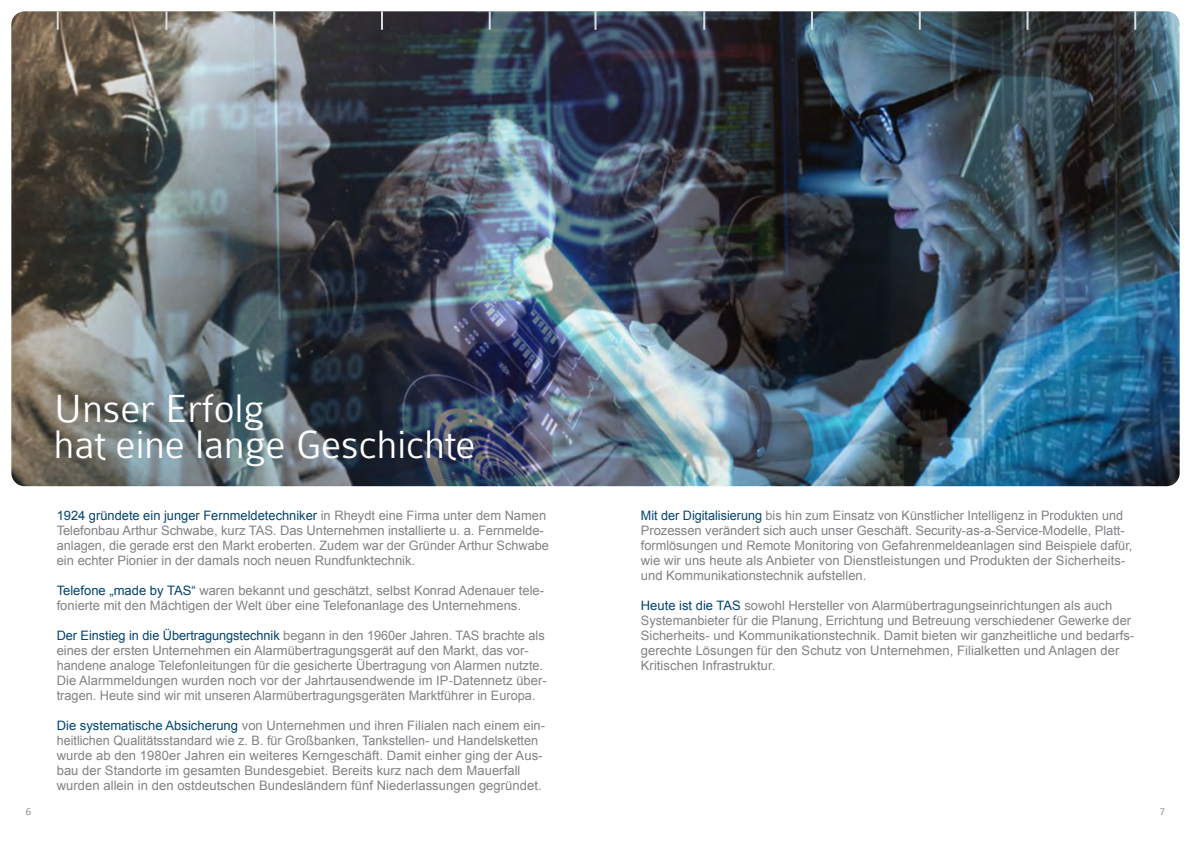
<style>
.page{position:relative;width:1191px;height:842px;background:#fff}
.page>*{position:absolute;margin:0;border:0;box-sizing:border-box;transform-origin:0 0}
.t1{font:300 42px/36px "Colaborate";color:#fff}
.t2{font:13px/15px "Arial";color:#808285}
.t3{font:300 11px "Colaborate";color:#808285}
.s1{color:#02446f}
</style>
<div class="page">
<img style="left:11px;top:11px;width:1168px;height:475px">
<svg style="left:594px;top:11px;width:2px;height:19px"></svg>
<svg style="left:1134px;top:11px;width:2px;height:19px"></svg>
<svg style="left:703px;top:11px;width:2px;height:19px"></svg>
<svg style="left:811px;top:11px;width:2px;height:19px"></svg>
<svg style="left:918px;top:11px;width:2px;height:19px"></svg>
<svg style="left:1026px;top:11px;width:2px;height:19px"></svg>
<svg style="left:57px;top:11px;width:2px;height:19px"></svg>
<svg style="left:165px;top:11px;width:2px;height:19px"></svg>
<svg style="left:273px;top:11px;width:2px;height:19px"></svg>
<svg style="left:381px;top:11px;width:2px;height:19px"></svg>
<svg style="left:489px;top:11px;width:2px;height:19px"></svg>
<h1 class="t1" style="left:54px;top:390px;width:423px">Unser Erfolg<br>hat eine lange Geschichte</h1>
<p class="t2" style="left:57px;top:508px;width:494px"><span class="s1">1924 gründete ein junger Fernmeldetechniker</span> in Rheydt eine Firma unter dem Namen Telefonbau Arthur Schwabe, kurz TAS. Das Unternehmen installierte u. a. Fernmelde&shy;anlagen, die gerade erst den Markt eroberten. Zudem war der Gründer Arthur Schwabe ein echter Pionier in der damals noch neuen Rundfunktechnik.</p>
<p class="t2" style="left:57px;top:583px;width:489px"><span class="s1">Telefone „made by TAS“</span> waren bekannt und geschätzt, selbst Konrad Adenauer tele&shy;fonierte mit den Mächtigen der Welt über eine Telefonanlage des Unternehmens.</p>
<p class="t2" style="left:57px;top:628px;width:491px"><span class="s1">Der Einstieg in die Übertragungstechnik</span> begann in den 1960er Jahren. TAS brachte als eines der ersten Unternehmen ein Alarmübertragungsgerät auf den Markt, das vor&shy;handene analoge Telefonleitungen für die gesicherte Übertragung von Alarmen nutzte.<br>Die Alarmmeldungen wurden noch vor der Jahrtausendwende im IP-Datennetz über&shy;tragen. Heute sind wir mit unseren Alarmübertragungsgeräten Marktführer in Europa.</p>
<p class="t2" style="left:57px;top:718px;width:490px"><span class="s1">Die systematische Absicherung</span> von Unternehmen und ihren Filialen nach einem ein&shy;heitlichen Qualitätsstandard wie z. B. für Großbanken, Tankstellen- und Handelsketten wurde ab den 1980er Jahren ein weiteres Kerngeschäft. Damit einher ging der Aus&shy;bau der Standorte im gesamten Bundesgebiet. Bereits kurz nach dem Mauerfall wurden allein in den ostdeutschen Bundesländern fünf Niederlassungen gegründet.</p>
<p class="t2" style="left:641px;top:508px;width:493px"><span class="s1">Mit der Digitalisierung</span> bis hin zum Einsatz von Künstlicher Intelligenz in Produkten und Prozessen verändert sich auch unser Geschäft. Security-as-a-Service-Modelle, Platt&shy;formlösungen und Remote Monitoring von Gefahrenmeldeanlagen sind Beispiele dafür, wie wir uns heute als Anbieter von Dienstleistungen und Produkten der Sicherheits&shy;und Kommunikationstechnik aufstellen.</p>
<p class="t2" style="left:641px;top:598px;width:495px"><span class="s1">Heute ist die TAS</span> sowohl Hersteller von Alarmübertragungseinrichtungen als auch Systemanbieter für die Planung, Errichtung und Betreuung verschiedener Gewerke der Sicherheits- und Kommunikationstechnik. Damit bieten wir ganzheitliche und bedarfs&shy;gerechte Lösungen für den Schutz von Unternehmen, Filialketten und Anlagen der Kritischen Infrastruktur.</p>
<p class="t3" style="left:26px;top:806px;width:7px">6</p>
<p class="t3" style="left:1159px;top:806px;width:7px">7</p>
</div>
